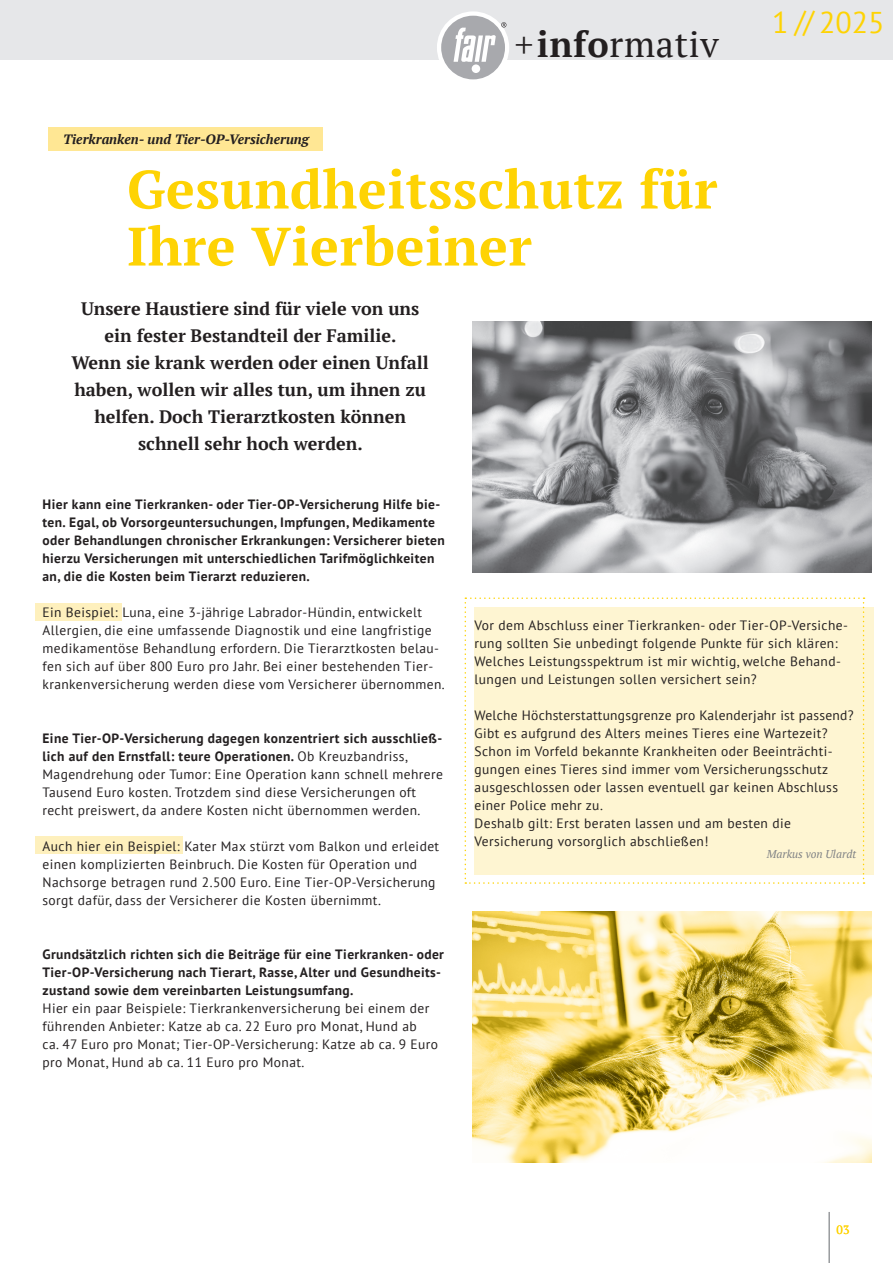
<style>
.page{position:relative;width:893px;height:1263px;background:#fff}
.page>*{position:absolute;margin:0;border:0;box-sizing:border-box;transform-origin:0 0}
.t1{font:700 54px/57px "PT Serif";letter-spacing:.01em;color:#fed304}
.t2{font:36px "PT Serif";letter-spacing:.02em;color:#231f20}
.t3{font:30px "PT Sans";color:#fed304}
.t4{font:700 18px/27px "PT Serif";color:#231f20;text-align:center}
.t5{font:13.5px/18px "PT Sans";letter-spacing:.03em;color:#231f20}
.t6{font:700 13.5px/18px "PT Sans";letter-spacing:.03em;color:#231f20}
.t7{font:italic 700 13.5px "PT Serif";color:#231f20}
.t8{font:12px "PT Serif";color:#fed304}
.t9{font:italic 11.25px "PT Serif";color:#808285}
.s1{font-weight:700}
</style>
<div class="page">
<div style="left:0;top:0;width:893px;height:60px;background:#e6e7e9"></div>
<div style="left:48px;top:128px;width:275px;height:23px;background:#ffe794"></div>
<img style="left:472px;top:911px;width:400px;height:251px">
<hr style="left:829px;top:1212px;width:1px;height:51px;background:#939598">
<div style="left:437px;top:11px;width:72px;height:73px;background:#fff;border-radius:50%"></div>
<div style="left:441px;top:16px;width:64px;height:63px;background:#a8a9ad;border-radius:50%"></div>
<div style="left:472px;top:64px;width:8px;height:9px;background:#fff;border-radius:50%"></div>
<svg style="left:454px;top:22px;width:52px;height:40px"></svg>
<div style="left:35px;top:603px;width:87px;height:17px;background:#fef0bd"></div>
<div style="left:475px;top:607px;width:399px;height:268px;background:#fef5d2"></div>
<svg style="left:465px;top:597px;width:399px;height:287px"></svg>
<img style="left:472px;top:321px;width:400px;height:251px">
<div style="left:35px;top:837px;width:148px;height:17px;background:#fef0bd"></div>
<h2 class="t2" style="left:515px;top:21px;width:206px">+<span class="s1">info</span>rmativ</h2>
<p class="t7" style="left:63px;top:130px;width:247px">Tierkranken- und Tier-OP-Versicherung</p>
<h1 class="t1" style="left:127px;top:160px;width:592px">Gesundheitsschutz für<br>Ihre Vierbeiner</h1>
<h3 class="t4" style="left:71px;top:295px;width:359px">Unsere Haustiere sind für viele von uns ein fester Bestandteil der Familie.<br>Wenn sie krank werden oder einen Unfall haben, wollen wir alles tun, um ihnen zu helfen. Doch Tierarztkosten können schnell sehr hoch werden.</h3>
<h3 class="t3" style="left:772px;top:3px;width:114px">1 // 2025</h3>
<p class="t6" style="left:43px;top:494px;width:404px">Hier kann eine Tierkranken- oder Tier-OP-Versicherung Hilfe bie&shy;ten. Egal, ob Vorsorgeuntersuchungen, Impfungen, Medikamente oder Behandlungen chronischer Erkrankungen: Versicherer bieten hierzu Versicherungen mit unterschiedlichen Tarifmöglichkeiten an, die die Kosten beim Tierarzt reduzieren.</p>
<p class="t5" style="left:43px;top:602px;width:404px">Ein Beispiel: Luna, eine 3-jährige Labrador-Hündin, entwickelt Allergien, die eine umfassende Diagnostik und eine langfristige medikamentöse Behandlung erfordern. Die Tierarztkosten belau&shy;fen sich auf über 800 Euro pro Jahr. Bei einer bestehenden Tier&shy;krankenversicherung werden diese vom Versicherer übernommen.</p>
<p class="t5" style="left:43px;top:728px;width:402px"><span class="s1">Eine Tier-OP-Versicherung dagegen konzentriert sich ausschließ&shy;lich auf den Ernstfall: teure Operationen.</span> Ob Kreuzbandriss, Magendrehung oder Tumor: Eine Operation kann schnell mehrere Tausend Euro kosten. Trotzdem sind diese Versicherungen oft recht preiswert, da andere Kosten nicht übernommen werden.</p>
<p class="t5" style="left:43px;top:836px;width:398px">Auch hier ein Beispiel: Kater Max stürzt vom Balkon und erleidet einen komplizierten Beinbruch. Die Kosten für Operation und Nachsorge betragen rund 2.500 Euro. Eine Tier-OP-Versicherung sorgt dafür, dass der Versicherer die Kosten übernimmt.</p>
<p class="t6" style="left:43px;top:944px;width:403px">Grundsätzlich richten sich die Beiträge für eine Tierkranken- oder<br>Tier-OP-Versicherung nach Tierart, Rasse, Alter und Gesundheits&shy;zustand sowie dem vereinbarten Leistungsumfang.</p>
<p class="t5" style="left:43px;top:998px;width:397px">Hier ein paar Beispiele: Tierkrankenversicherung bei einem der führenden Anbieter: Katze ab ca. 22 Euro pro Monat, Hund ab<br>ca. 47 Euro pro Monat; Tier-OP-Versicherung: Katze ab ca. 9 Euro pro Monat, Hund ab ca. 11 Euro pro Monat.</p>
<p class="t5" style="left:475px;top:616px;width:375px">Vor dem Abschluss einer Tierkranken- oder Tier-OP-Versiche&shy;rung sollten Sie unbedingt folgende Punkte für sich klären:<br>Welches Leistungsspektrum ist mir wichtig, welche Behand&shy;lungen und Leistungen sollen versichert sein?</p>
<p class="t5" style="left:475px;top:706px;width:380px">Welche Höchsterstattungsgrenze pro Kalenderjahr ist passend?<br>Gibt es aufgrund des Alters meines Tieres eine Wartezeit?<br>Schon im Vorfeld bekannte Krankheiten oder Beeinträchti&shy;gungen eines Tieres sind immer vom Versicherungsschutz ausgeschlossen oder lassen eventuell gar keinen Abschluss einer Police mehr zu.<br>Deshalb gilt: Erst beraten lassen und am besten die Versicherung vorsorglich abschließen!</p>
<p class="t9" style="left:767px;top:847px;width:91px">Markus von Ulardt</p>
<p class="t8" style="left:837px;top:1222px;width:14px">03</p>
</div>
